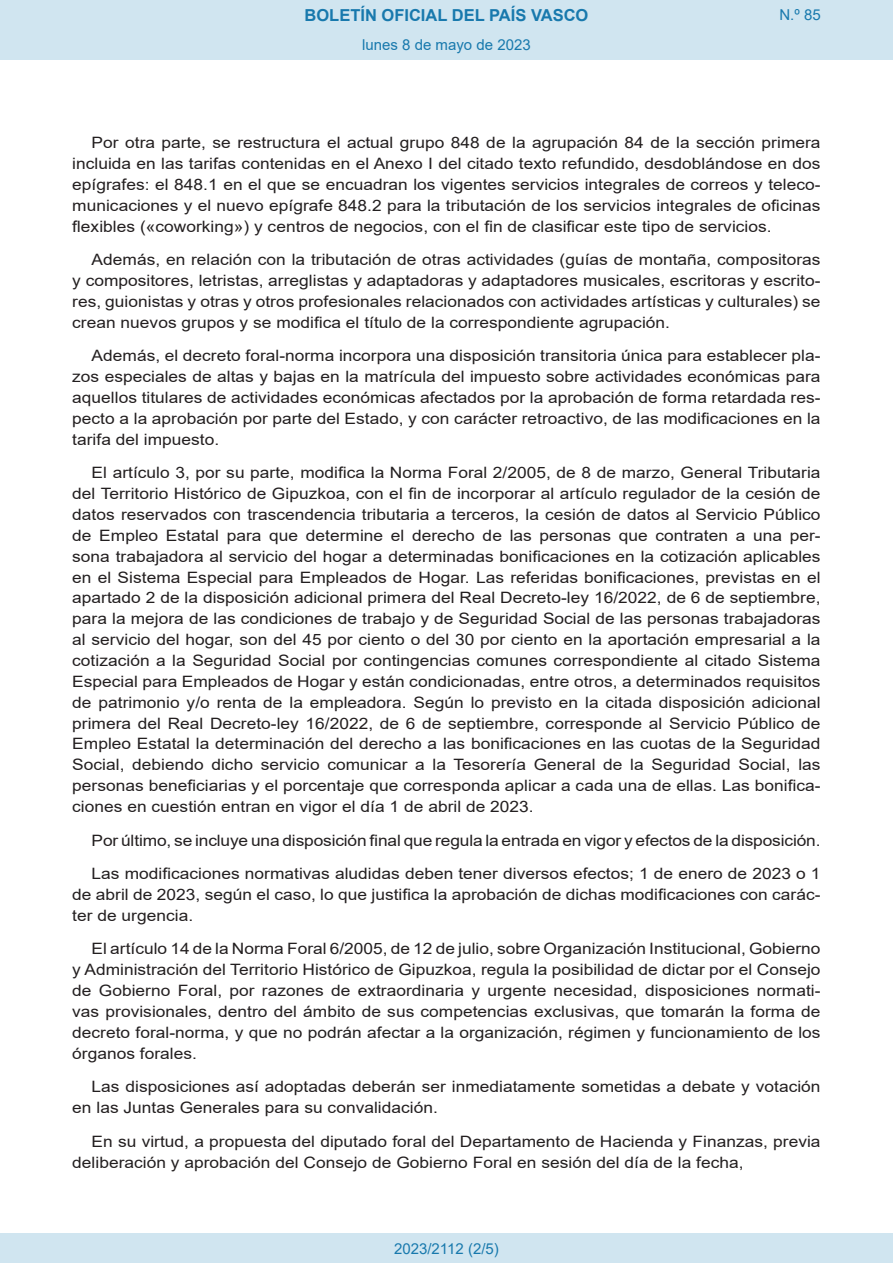
<style>
.page{position:relative;width:893px;height:1263px;background:#fff}
.page>*{position:absolute;margin:0;border:0;box-sizing:border-box;transform-origin:0 0}
.t1{font:700 16.5px "Arial";color:#1879ad}
.BOPVDetalle{font:15.6px/20.9px "Arial";color:#231f20;text-align:justify;scale:1.11 1}
.Paginacion_Centro{font:15px "Arial";color:#1879ad}
</style>
<div class="page">
<div style="left:0;top:0;width:893px;height:60px;background:#d0e5f0"></div>
<div style="left:0;top:1233px;width:893px;height:30px;background:#d0e5f0"></div>
<p class="t1" style="left:305px;top:3px;width:285px">BOLETÍN OFICIAL DEL PAÍS VASCO</p>
<p class="Paginacion_Centro" style="left:362px;top:35px;width:170px">lunes 8 de mayo de 2023</p>
<p class="Paginacion_Centro" style="left:779px;top:5px;width:43px">N.º 85</p>
<p class="BOPVDetalle" style="left:72px;top:132px;width:676px;text-indent:19px">Por otra parte, se restructura el actual grupo 848 de la agrupación 84 de la sección primera incluida en las tarifas contenidas en el Anexo I del citado texto refundido, desdoblándose en dos epígrafes: el 848.1 en el que se encuadran los vigentes servicios integrales de correos y teleco&shy;municaciones y el nuevo epígrafe 848.2 para la tributación de los servicios integrales de oficinas flexibles («coworking») y centros de negocios, con el fin de clasificar este tipo de servicios.</p>
<p class="BOPVDetalle" style="left:72px;top:249px;width:676px;text-indent:19px">Además, en relación con la tributación de otras actividades (guías de montaña, compositoras y compositores, letristas, arreglistas y adaptadoras y adaptadores musicales, escritoras y escrito&shy;res, guionistas y otras y otros profesionales relacionados con actividades artísticas y culturales) se crean nuevos grupos y se modifica el título de la correspondiente agrupación.</p>
<p class="BOPVDetalle" style="left:72px;top:345px;width:676px;text-indent:19px">Además, el decreto foral-norma incorpora una disposición transitoria única para establecer pla&shy;zos especiales de altas y bajas en la matrícula del impuesto sobre actividades económicas para aquellos titulares de actividades económicas afectados por la aprobación de forma retardada res&shy;pecto a la aprobación por parte del Estado, y con carácter retroactivo, de las modificaciones en la tarifa del impuesto.</p>
<p class="BOPVDetalle" style="left:72px;top:462px;width:676px;text-indent:19px">El artículo 3, por su parte, modifica la Norma Foral 2/2005, de 8 de marzo, General Tributaria del Territorio Histórico de Gipuzkoa, con el fin de incorporar al artículo regulador de la cesión de datos reservados con trascendencia tributaria a terceros, la cesión de datos al Servicio Público de Empleo Estatal para que determine el derecho de las personas que contraten a una per&shy;sona trabajadora al servicio del hogar a determinadas bonificaciones en la cotización aplicables en el Sistema Especial para Empleados de Hogar. Las referidas bonificaciones, previstas en el apartado 2 de la disposición adicional primera del Real Decreto-ley 16/2022, de 6 de septiembre, para la mejora de las condiciones de trabajo y de Seguridad Social de las personas trabajadoras al servicio del hogar, son del 45 por ciento o del 30 por ciento en la aportación empresarial a la cotización a la Seguridad Social por contingencias comunes correspondiente al citado Sistema Especial para Empleados de Hogar y están condicionadas, entre otros, a determinados requisitos de patrimonio y/o renta de la empleadora. Según lo previsto en la citada disposición adicional primera del Real Decreto-ley 16/2022, de 6 de septiembre, corresponde al Servicio Público de Empleo Estatal la determinación del derecho a las bonificaciones en las cuotas de la Seguridad Social, debiendo dicho servicio comunicar a la Tesorería General de la Seguridad Social, las personas beneficiarias y el porcentaje que corresponda aplicar a cada una de ellas. Las bonifica&shy;ciones en cuestión entran en vigor el día 1 de abril de 2023.</p>
<p class="BOPVDetalle" style="left:92px;top:829px;width:658px">Por último, se incluye una disposición final que regula la entrada en vigor y efectos de la disposición.</p>
<p class="BOPVDetalle" style="left:72px;top:863px;width:676px;text-indent:19px">Las modificaciones normativas aludidas deben tener diversos efectos; 1 de enero de 2023 o 1 de abril de 2023, según el caso, lo que justifica la aprobación de dichas modificaciones con carác&shy;ter de urgencia.</p>
<p class="BOPVDetalle" style="left:72px;top:938px;width:676px;text-indent:19px">El artículo 14 de la Norma Foral 6/2005, de 12 de julio, sobre Organización Institucional, Gobierno y Administración del Territorio Histórico de Gipuzkoa, regula la posibilidad de dictar por el Consejo de Gobierno Foral, por razones de extraordinaria y urgente necesidad, disposiciones normati&shy;vas provisionales, dentro del ámbito de sus competencias exclusivas, que tomarán la forma de decreto foral-norma, y que no podrán afectar a la organización, régimen y funcionamiento de los órganos forales.</p>
<p class="BOPVDetalle" style="left:72px;top:1076px;width:676px;text-indent:19px">Las disposiciones así adoptadas deberán ser inmediatamente sometidas a debate y votación en las Juntas Generales para su convalidación.</p>
<p class="BOPVDetalle" style="left:72px;top:1131px;width:676px;text-indent:19px">En su virtud, a propuesta del diputado foral del Departamento de Hacienda y Finanzas, previa deliberación y aprobación del Consejo de Gobierno Foral en sesión del día de la fecha,</p>
<p class="Paginacion_Centro" style="left:394px;top:1238px;width:106px">2023/2112 (2/5)</p>
</div>
